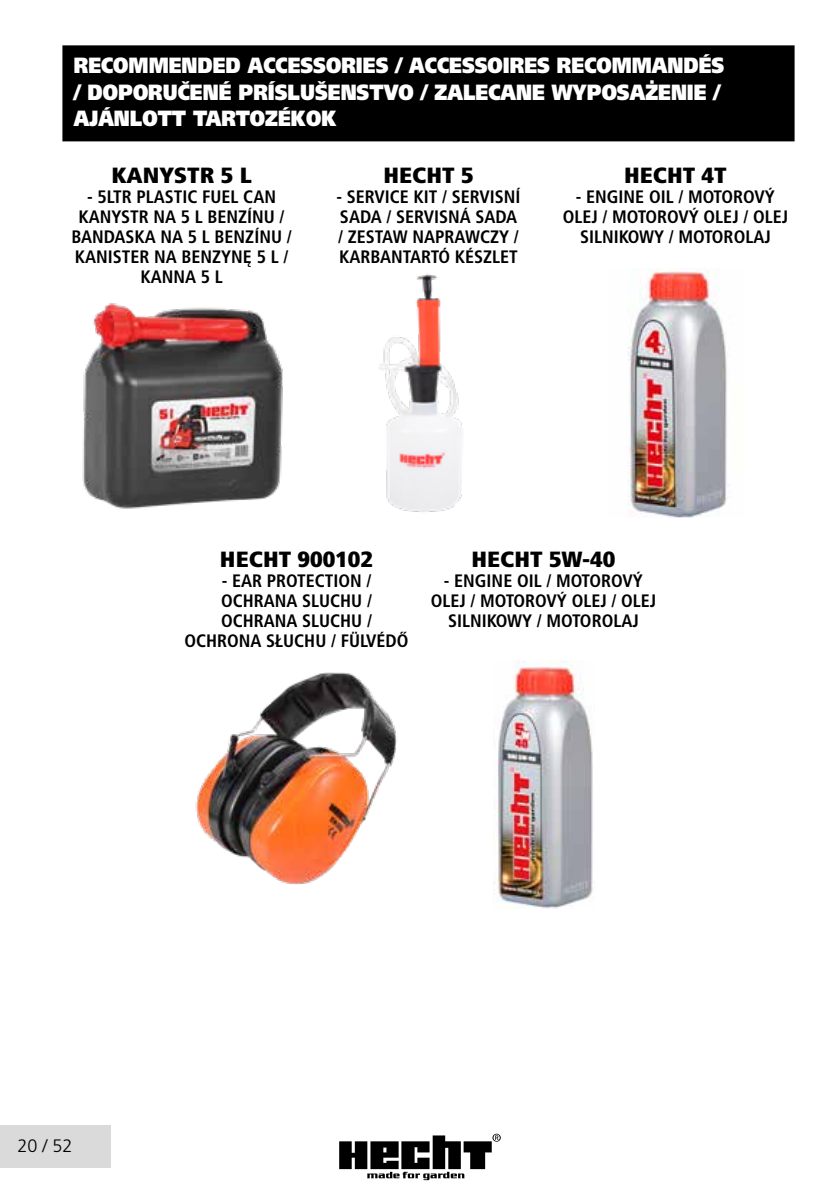
<style>
.page{position:relative;width:840px;height:1191px;background:#fff}
.page>*{position:absolute;margin:0;border:0;box-sizing:border-box;transform-origin:0 0}
.t1{font:900 22px/26.4px "Frutiger CE";color:#fff;scale:.85 1}
.t2{font:900 condensed 22px "Frutiger CE";color:#000;scale:1.1 1}
.t3{font:700 condensed 18px/20px "Frutiger CE";color:#000;text-align:center}
.t4{font:300 18px "Frutiger CE";color:#000}
</style>
<div class="page">
<svg style="left:339px;top:1133px;width:162px;height:48px"></svg>
<div style="left:0;top:1125px;width:110px;height:43px;background:#dadada"></div>
<img style="left:82px;top:303px;width:201px;height:206px">
<img style="left:379px;top:274px;width:83px;height:238px">
<img style="left:628px;top:268px;width:99px;height:249px">
<div style="left:62px;top:45px;width:732px;height:96px;background:#000"></div>
<img style="left:195px;top:672px;width:202px;height:213px">
<img style="left:493px;top:660px;width:100px;height:248px">
<p class="t1" style="left:74px;top:53px;width:766px">RECOMMENDED ACCESSORIES / ACCESSOIRES RECOMMANDÉS / DOPORUČENÉ PRÍSLUŠENSTVO / ZALECANE WYPOSAŻENIE /<br>AJÁNLOTT TARTOZÉKOK</p>
<p class="t2" style="left:111px;top:163px;width:129px">KANYSTR 5 L</p>
<p class="t3" style="left:71px;top:187px;width:221px">- 5LTR PLASTIC FUEL CAN<br>KANYSTR NA 5 L BENZÍNU /<br>BANDASKA NA 5 L BENZÍNU /<br>KANISTER NA BENZYNĘ 5 L /<br>KANNA 5 L</p>
<p class="t2" style="left:383px;top:163px;width:83px">HECHT 5</p>
<p class="t3" style="left:336px;top:187px;width:185px;text-align:left">- SERVICE KIT / SERVISNÍ<br>SADA / SERVISNÁ SADA / ZESTAW NAPRAWCZY /<br>KARBANTARTÓ KÉSZLET</p>
<p class="t2" style="left:623px;top:163px;width:95px">HECHT 4T</p>
<p class="t3" style="left:562px;top:187px;width:227px">- ENGINE OIL / MOTOROVÝ<br>OLEJ / MOTOROVÝ OLEJ / OLEJ<br>SILNIKOWY / MOTOROLAJ</p>
<p class="t2" style="left:220px;top:546px;width:141px">HECHT 900102</p>
<p class="t3" style="left:184px;top:570px;width:225px">- EAR PROTECTION /<br>OCHRANA SLUCHU /<br>OCHRANA SLUCHU /<br>OCHRONA SŁUCHU / FÜLVÉDŐ</p>
<p class="t2" style="left:471px;top:546px;width:132px">HECHT 5W-40</p>
<p class="t3" style="left:430px;top:570px;width:227px">- ENGINE OIL / MOTOROVÝ<br>OLEJ / MOTOROVÝ OLEJ / OLEJ<br>SILNIKOWY / MOTOROLAJ</p>
<p class="t4" style="left:18px;top:1135px;width:57px">20 / 52</p>
</div>
